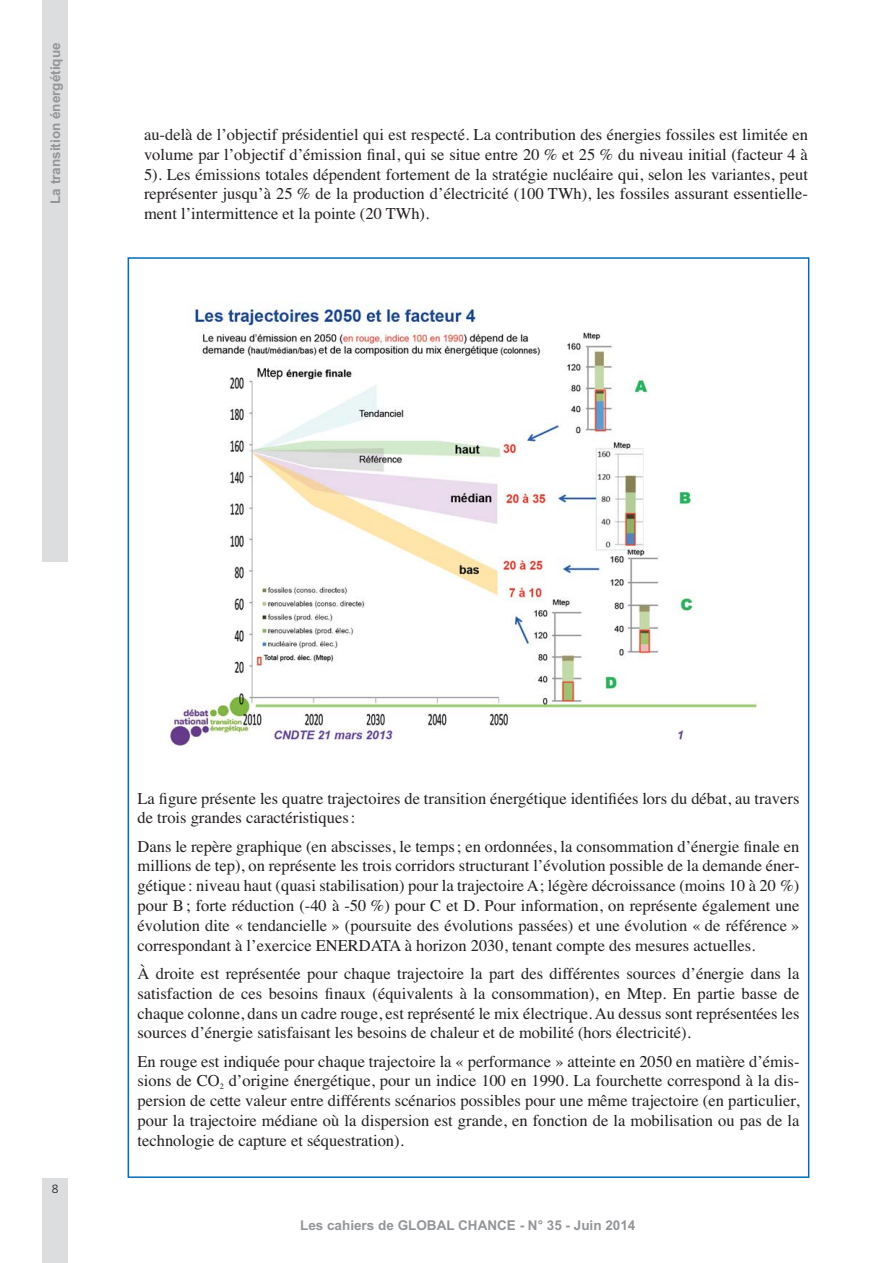
<style>
.page{position:relative;width:893px;height:1263px;background:#fff}
.page>*{position:absolute;margin:0;border:0;box-sizing:border-box;transform-origin:0 0}
.t1{font:16.5px/19.8px "Times";color:#231f20;text-align:justify}
.t2{font:700 13.5px "Arial";color:#939598}
.t3{font:300 12px "Frutiger";color:#231f20}
</style>
<div class="page">
<div style="left:43px;top:1178px;width:25px;height:85px;background:#dcddde"></div>
<div style="left:43px;top:0;width:25px;height:561px;background:#dcddde"></div>
<img style="left:165px;top:303px;width:593px;height:443px">
<p class="t2" style="left:48px;top:204px;width:163px;rotate:-90deg">La transition énergétique</p>
<p class="t1" style="left:144px;top:126px;width:665px">au-delà de l’objectif présidentiel qui est respecté. La contribution des énergies fossiles est limitée en volume par l’objectif d’émission final, qui se situe entre 20 % et 25 % du niveau initial (facteur 4 à 5). Les émissions totales dépendent fortement de la stratégie nucléaire qui, selon les variantes, peut représenter jusqu’à 25 % de la production d’électricité (100 TWh), les fossiles assurant essentielle&shy;ment l’intermittence et la pointe (20 TWh).</p>
<p class="t3" style="left:52px;top:1184px;width:8px">8</p>
<p class="t1" style="left:138px;top:790px;width:663px">La figure présente les quatre trajectoires de transition énergétique identifiées lors du débat, au travers de trois grandes caractéristiques :</p>
<p class="t1" style="left:138px;top:838px;width:663px">Dans le repère graphique (en abscisses, le temps ; en ordonnées, la consommation d’énergie finale en millions de tep), on représente les trois corridors structurant l’évolution possible de la demande éner&shy;gétique : niveau haut (quasi stabilisation) pour la trajectoire A ; légère décroissance (moins 10 à 20 %) pour B ; forte réduction (-40 à -50 %) pour C et D. Pour information, on représente également une évolution dite « tendancielle » (poursuite des évolutions passées) et une évolution « de référence » correspondant à l’exercice ENERDATA à horizon 2030, tenant compte des mesures actuelles.</p>
<p class="t1" style="left:138px;top:965px;width:663px">À droite est représentée pour chaque trajectoire la part des différentes sources d’énergie dans la satisfaction de ces besoins finaux (équivalents à la consommation), en Mtep. En partie basse de chaque colonne, dans un cadre rouge, est représenté le mix électrique. Au dessus sont représentées les sources d’énergie satisfaisant les besoins de chaleur et de mobilité (hors électricité).</p>
<p class="t1" style="left:138px;top:1053px;width:663px">En rouge est indiquée pour chaque trajectoire la « performance » atteinte en 2050 en matière d’émis&shy;sions de CO<sub>2</sub> d’origine énergétique, pour un indice 100 en 1990. La fourchette correspond à la dis&shy;persion de cette valeur entre différents scénarios possibles pour une même trajectoire (en particulier, pour la trajectoire médiane où la dispersion est grande, en fonction de la mobilisation ou pas de la technologie de capture et séquestration).</p>
<p class="t2" style="left:300px;top:1218px;width:337px">Les cahiers de GLOBAL CHANCE - N° 35 - Juin 2014</p>
</div>
